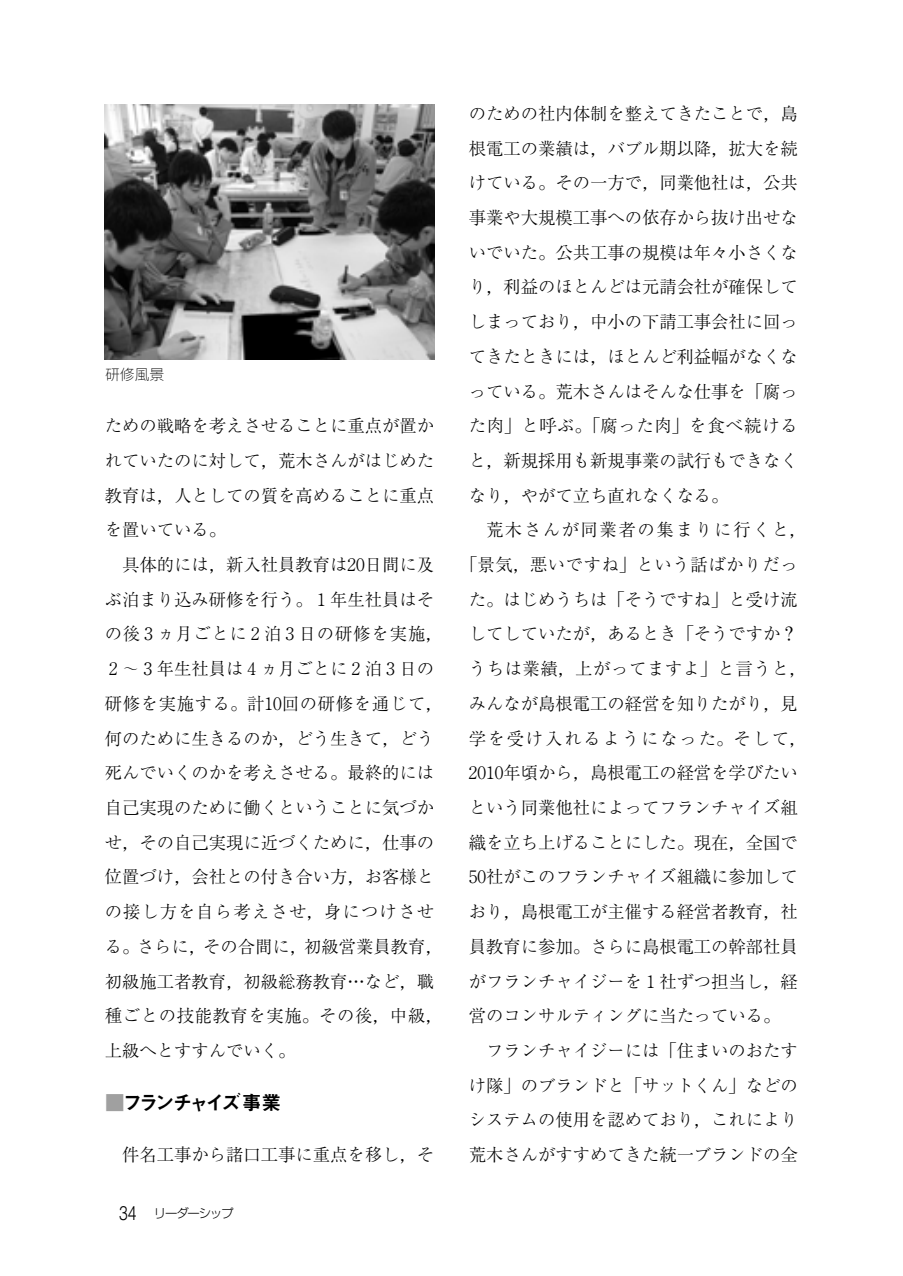
<style>
.page{position:relative;width:903px;height:1276px;background:#fff}
.page>*{position:absolute;margin:0;border:0;box-sizing:border-box;transform-origin:0 0}
.t1{font:19.78px "Midashi Go MB31";letter-spacing:-.17em;color:#000}
.t2{font:300 17.32px/34.6px "Ryumin";color:#000;text-align:justify}
.t3{font:300 17.32px "Ryumin";letter-spacing:.035em;color:#000}
.t4{font:300 17.32px "Ryumin";letter-spacing:.11em;color:#000}
.t5{font:300 17.32px "Ryumin";letter-spacing:.1em;color:#000}
.t6{font:14.88px "Rodin CID L";color:#000}
.t7{font:300 12.42px "Shin Go";letter-spacing:-.1em;color:#000}
.s1{color:#a0a0a0}
.s2{font-family:"Helvetica";font-size:19.78px}
</style>
<div class="page">
<img style="left:105px;top:105px;width:329px;height:255px">
<p class="t6" style="left:105px;top:369px;width:61px">研修風景</p>
<p class="t2" style="left:105px;top:411px;width:331px">ための戦略を考えさせることに重点が置かれていたのに対して，荒木さんがはじめた教育は，人としての質を高めることに重点を置いている。</p>
<p class="t2" style="left:105px;top:549px;width:339px;text-align:left;text-indent:17px">具体的には，新入社員教育は２０日間に及ぶ泊まり込み研修を行う。１年生社員はその後３ヵ月ごとに２泊３日の研修を実施，<br>２～３年生社員は４ヵ月ごとに２泊３日の研修を実施する。計１０回の研修を通じて，何のために生きるのか，どう生きて，どう死んでいくのかを考えさせる。最終的には自己実現のために働くということに気づかせ，その自己実現に近づくために，仕事の位置づけ，会社との付き合い方，お客様との接し方を自ら考えさせ，身につけさせる。さらに，その合間に，初級営業員教育，初級施工者教育，初級総務教育…など，職種ごとの技能教育を実施。その後，中級，上級へとすすんでいく。</p>
<p class="t1" style="left:105px;top:1095px;width:178px"><span class="s1">■</span>フランチャイズ事業</p>
<p class="t2" style="left:122px;top:1139px;width:313px">件名工事から諸口工事に重点を移し，そ</p>
<p class="t7" style="left:119px;top:1208px;width:116px"><span class="s2">34</span> リーダーシップ</p>
<p class="t2" style="left:469px;top:98px;width:331px">のための社内体制を整えてきたことで，島根電工の業績は，バブル期以降，拡大を続けている。その一方で，同業他社は，公共事業や大規模工事への依存から抜け出せないでいた。公共工事の規模は年々小さくなり，利益のほとんどは元請会社が確保してしまっており，中小の下請工事会社に回ってきたときには，ほとんど利益幅がなくなっている。荒木さんはそんな仕事を「腐った肉」と呼ぶ。「腐った肉」を食べ続けると，新規採用も新規事業の試行もできなくなり，やがて立ち直れなくなる。</p>
<p class="t5" style="left:486px;top:524px;width:322px">荒木さんが同業者の集まりに行くと，</p>
<p class="t3" style="left:460px;top:558px;width:339px">「景気，悪いですね」という話ばかりだっ</p>
<p class="t2" style="left:469px;top:584px;width:331px">た。はじめうちは「そうですね」と受け流</p>
<p class="t2" style="left:469px;top:619px;width:331px">してしていたが，あるとき「そうですか？</p>
<p class="t3" style="left:469px;top:663px;width:339px">うちは業績，上がってますよ」と言うと，</p>
<p class="t2" style="left:469px;top:688px;width:331px">みんなが島根電工の経営を知りたがり，見</p>
<p class="t4" style="left:469px;top:732px;width:339px">学を受け入れるようになった。そして，</p>
<p class="t2" style="left:464px;top:758px;width:335px">２０１０年頃から，島根電工の経営を学びたい</p>
<p class="t2" style="left:469px;top:792px;width:331px">という同業他社によってフランチャイズ組</p>
<p class="t2" style="left:469px;top:827px;width:331px">織を立ち上げることにした。現在，全国で</p>
<p class="t2" style="left:464px;top:862px;width:335px">５０社がこのフランチャイズ組織に参加して</p>
<p class="t2" style="left:469px;top:896px;width:331px">おり，島根電工が主催する経営者教育，社</p>
<p class="t2" style="left:469px;top:931px;width:331px">員教育に参加。さらに島根電工の幹部社員</p>
<p class="t2" style="left:469px;top:966px;width:331px">がフランチャイジーを１社ずつ担当し，経</p>
<p class="t2" style="left:469px;top:1001px;width:313px">営のコンサルティングに当たっている。</p>
<p class="t2" style="left:486px;top:1035px;width:313px">フランチャイジーには「住まいのおたす</p>
<p class="t2" style="left:469px;top:1070px;width:331px">け隊」のブランドと「サットくん」などの</p>
<p class="t2" style="left:469px;top:1105px;width:331px">システムの使用を認めており，これにより</p>
<p class="t2" style="left:469px;top:1139px;width:331px">荒木さんがすすめてきた統一ブランドの全</p>
</div>
